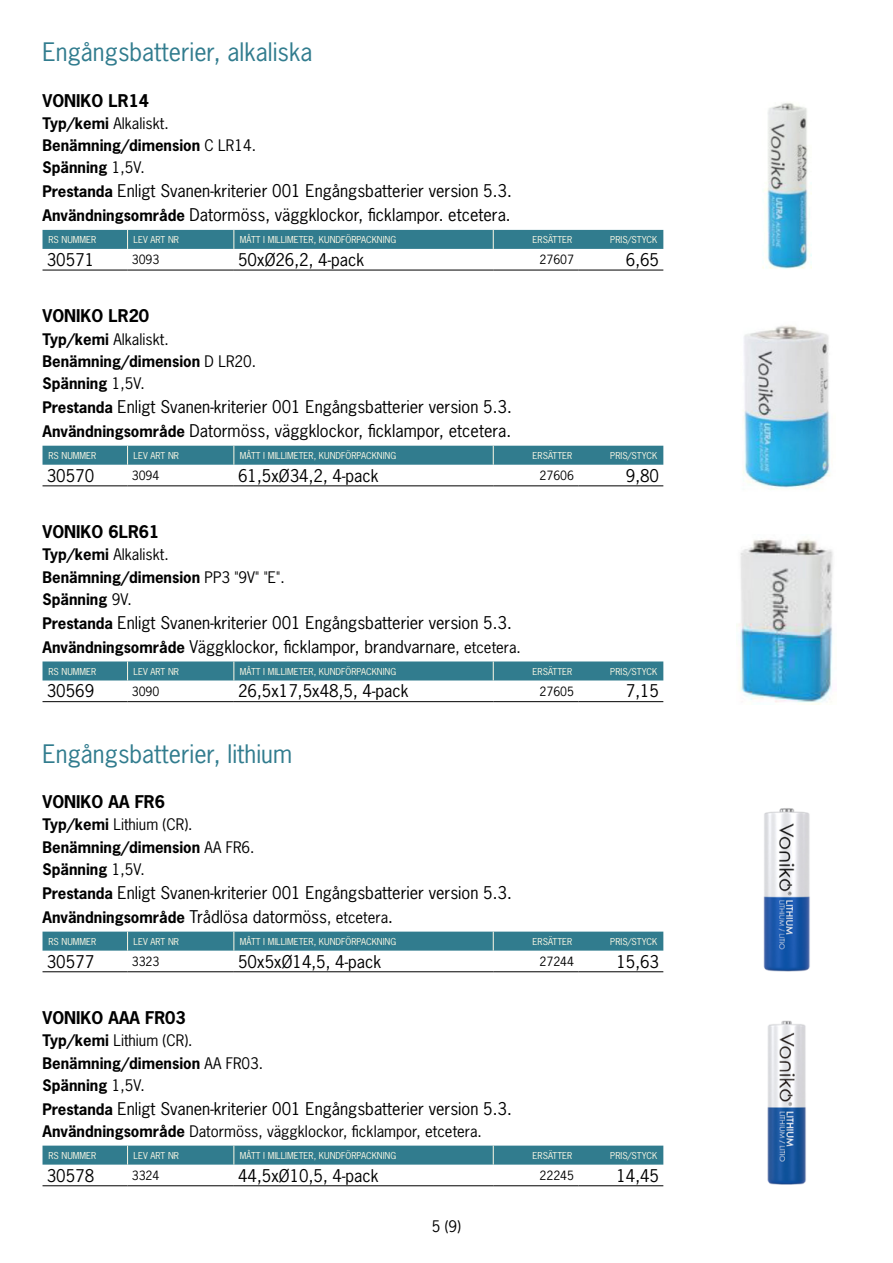
<style>
.page{position:relative;width:893px;height:1263px;background:#fff}
.page>*{position:absolute;margin:0;border:0;box-sizing:border-box;transform-origin:0 0}
.Rubrik_2{font:24px "News Gothic Std";color:#317c8e}
.Brödtext_10_pkt{font:16.5px "News Gothic Std";color:#000}
.Brödtext_11pkt{font:16.5px "News Gothic Std";color:#000}
.Rubrik_3{font:700 16.5px "News Gothic Std";color:#000}
.Brödtext_10_pkt-2{font:700 15px "News Gothic Std";color:#000}
.Brödtext_10_pkt-3{font:15px "News Gothic Std";color:#000}
.Brödtext_11pkt-2{font:12px "News Gothic Std";color:#000}
.Tabellhuvudrad{font:9px "News Gothic Std";color:#fefae6}
.s1{font-weight:700}
.s2{font-weight:400}
.s3{font-weight:700;font-size:15px}
.s4{font-size:15px}
</style>
<div class="page">
<hr style="left:43px;top:270px;width:85px;height:1px;background:#000">
<hr style="left:128px;top:270px;width:106px;height:1px;background:#000">
<hr style="left:493px;top:270px;width:85px;height:1px;background:#000">
<hr style="left:578px;top:270px;width:85px;height:1px;background:#000">
<div style="left:43px;top:230px;width:620px;height:19px;background:#317c8e"></div>
<hr style="left:234px;top:270px;width:259px;height:1px;background:#000">
<hr style="left:43px;top:486px;width:85px;height:1px;background:#000">
<hr style="left:128px;top:486px;width:106px;height:1px;background:#000">
<hr style="left:493px;top:486px;width:85px;height:1px;background:#000">
<hr style="left:578px;top:486px;width:85px;height:1px;background:#000">
<div style="left:43px;top:446px;width:620px;height:19px;background:#317c8e"></div>
<hr style="left:234px;top:486px;width:259px;height:1px;background:#000">
<hr style="left:43px;top:701px;width:85px;height:1px;background:#000">
<hr style="left:128px;top:701px;width:106px;height:1px;background:#000">
<hr style="left:493px;top:701px;width:85px;height:1px;background:#000">
<hr style="left:578px;top:701px;width:85px;height:1px;background:#000">
<div style="left:43px;top:661px;width:620px;height:19px;background:#317c8e"></div>
<hr style="left:234px;top:701px;width:259px;height:1px;background:#000">
<hr style="left:43px;top:971px;width:85px;height:1px;background:#000">
<hr style="left:128px;top:971px;width:106px;height:1px;background:#000">
<hr style="left:493px;top:971px;width:85px;height:1px;background:#000">
<hr style="left:578px;top:971px;width:85px;height:1px;background:#000">
<div style="left:43px;top:932px;width:620px;height:19px;background:#317c8e"></div>
<hr style="left:234px;top:971px;width:259px;height:1px;background:#000">
<hr style="left:43px;top:1185px;width:85px;height:1px;background:#000">
<hr style="left:128px;top:1185px;width:106px;height:1px;background:#000">
<hr style="left:493px;top:1185px;width:85px;height:1px;background:#000">
<hr style="left:578px;top:1185px;width:85px;height:1px;background:#000">
<div style="left:43px;top:1145px;width:620px;height:19px;background:#317c8e"></div>
<hr style="left:234px;top:1185px;width:259px;height:1px;background:#000">
<img style="left:762px;top:103px;width:50px;height:166px">
<img style="left:743px;top:325px;width:87px;height:165px">
<img style="left:763px;top:808px;width:47px;height:164px">
<img style="left:767px;top:1020px;width:39px;height:165px">
<img style="left:737px;top:539px;width:96px;height:166px">
<h2 class="Rubrik_2" style="left:43px;top:37px;width:271px">Engångsbatterier, alkaliska</h2>
<h3 class="Rubrik_3" style="left:43px;top:89px;width:108px">VONIKO LR14</h3>
<p class="Brödtext_10_pkt-3" style="left:43px;top:113px;width:128px"><span class="s1">Typ/kemi</span> Alkaliskt.</p>
<p class="Brödtext_10_pkt-2" style="left:43px;top:135px;width:215px">Benämning/dimension <span class="s2">C LR14.</span></p>
<p class="Brödtext_10_pkt-2" style="left:43px;top:158px;width:104px">Spänning <span class="s2">1,5V.</span></p>
<p class="Brödtext_10_pkt" style="left:43px;top:180px;width:471px"><span class="s3">Prestanda</span> Enligt Svanen-kriterier 001 Engångsbatterier version 5.3.</p>
<p class="Brödtext_10_pkt" style="left:43px;top:205px;width:470px"><span class="s3">Användningsområde</span> Datormöss, väggklockor, ficklampor. etcetera.</p>
<p class="Tabellhuvudrad" style="left:49px;top:234px;width:49px">RS NUMMER</p>
<p class="Tabellhuvudrad" style="left:134px;top:234px;width:47px">LEV ART NR</p>
<p class="Tabellhuvudrad" style="left:240px;top:234px;width:158px">MÅTT I MILLIMETER, KUNDFÖRPACKNING</p>
<p class="Tabellhuvudrad" style="left:533px;top:234px;width:41px">ERSÄTTER</p>
<p class="Tabellhuvudrad" style="left:610px;top:234px;width:49px">PRIS/STYCK</p>
<p class="Brödtext_11pkt" style="left:47px;top:249px;width:49px">30571</p>
<p class="Brödtext_11pkt-2" style="left:132px;top:252px;width:29px">3093</p>
<p class="Brödtext_11pkt" style="left:238px;top:249px;width:128px">50xØ26,2, 4-pack</p>
<p class="Brödtext_11pkt-2" style="left:539px;top:252px;width:36px">27607</p>
<p class="Brödtext_11pkt" style="left:626px;top:249px;width:35px">6,65</p>
<h3 class="Rubrik_3" style="left:43px;top:305px;width:108px">VONIKO LR20</h3>
<p class="Brödtext_10_pkt-3" style="left:43px;top:329px;width:128px"><span class="s1">Typ/kemi</span> Alkaliskt.</p>
<p class="Brödtext_10_pkt-2" style="left:43px;top:351px;width:215px">Benämning/dimension <span class="s2">D LR20.</span></p>
<p class="Brödtext_10_pkt-2" style="left:43px;top:373px;width:104px">Spänning <span class="s2">1,5V.</span></p>
<p class="Brödtext_10_pkt" style="left:43px;top:396px;width:471px"><span class="s3">Prestanda</span> Enligt Svanen-kriterier 001 Engångsbatterier version 5.3.</p>
<p class="Brödtext_10_pkt" style="left:43px;top:420px;width:470px"><span class="s3">Användningsområde</span> Datormöss, väggklockor, ficklampor, etcetera.</p>
<p class="Tabellhuvudrad" style="left:49px;top:449px;width:49px">RS NUMMER</p>
<p class="Tabellhuvudrad" style="left:134px;top:449px;width:47px">LEV ART NR</p>
<p class="Tabellhuvudrad" style="left:240px;top:449px;width:158px">MÅTT I MILLIMETER, KUNDFÖRPACKNING</p>
<p class="Tabellhuvudrad" style="left:533px;top:449px;width:41px">ERSÄTTER</p>
<p class="Tabellhuvudrad" style="left:610px;top:449px;width:49px">PRIS/STYCK</p>
<p class="Brödtext_11pkt" style="left:47px;top:465px;width:49px">30570</p>
<p class="Brödtext_11pkt-2" style="left:132px;top:468px;width:29px">3094</p>
<p class="Brödtext_11pkt" style="left:238px;top:465px;width:142px">61,5xØ34,2, 4-pack</p>
<p class="Brödtext_11pkt-2" style="left:539px;top:468px;width:36px">27606</p>
<p class="Brödtext_11pkt" style="left:626px;top:465px;width:35px">9,80</p>
<h3 class="Rubrik_3" style="left:43px;top:521px;width:118px">VONIKO 6LR61</h3>
<p class="Brödtext_10_pkt-3" style="left:43px;top:545px;width:128px"><span class="s1">Typ/kemi</span> Alkaliskt.</p>
<p class="Brödtext_10_pkt-2" style="left:43px;top:567px;width:244px">Benämning/dimension <span class="s2">PP3 "9V" "E".</span></p>
<p class="Brödtext_10_pkt-2" style="left:43px;top:589px;width:91px">Spänning <span class="s2">9V.</span></p>
<p class="Brödtext_10_pkt" style="left:43px;top:612px;width:471px"><span class="s3">Prestanda</span> Enligt Svanen-kriterier 001 Engångsbatterier version 5.3.</p>
<p class="Brödtext_10_pkt" style="left:43px;top:636px;width:480px"><span class="s3">Användningsområde</span> Väggklockor, ficklampor, brandvarnare<span class="s4">, etcetera.</span></p>
<p class="Tabellhuvudrad" style="left:49px;top:665px;width:49px">RS NUMMER</p>
<p class="Tabellhuvudrad" style="left:134px;top:665px;width:47px">LEV ART NR</p>
<p class="Tabellhuvudrad" style="left:240px;top:665px;width:158px">MÅTT I MILLIMETER, KUNDFÖRPACKNING</p>
<p class="Tabellhuvudrad" style="left:533px;top:665px;width:41px">ERSÄTTER</p>
<p class="Tabellhuvudrad" style="left:610px;top:665px;width:49px">PRIS/STYCK</p>
<p class="Brödtext_11pkt" style="left:47px;top:680px;width:49px">30569</p>
<p class="Brödtext_11pkt-2" style="left:132px;top:683px;width:29px">3090</p>
<p class="Brödtext_11pkt" style="left:238px;top:680px;width:172px">26,5x17,5x48,5, 4-pack</p>
<p class="Brödtext_11pkt-2" style="left:539px;top:683px;width:36px">27605</p>
<p class="Brödtext_11pkt" style="left:626px;top:680px;width:35px">7,15</p>
<h2 class="Rubrik_2" style="left:43px;top:738px;width:251px">Engångsbatterier, lithium</h2>
<h3 class="Rubrik_3" style="left:43px;top:791px;width:124px">VONIKO AA FR6</h3>
<p class="Brödtext_10_pkt-3" style="left:43px;top:815px;width:152px"><span class="s1">Typ/kemi</span> Lithium (CR).</p>
<p class="Brödtext_10_pkt-2" style="left:43px;top:837px;width:214px">Benämning/dimension <span class="s2">AA FR6.</span></p>
<p class="Brödtext_10_pkt-2" style="left:43px;top:859px;width:104px">Spänning <span class="s2">1,5V.</span></p>
<p class="Brödtext_10_pkt" style="left:43px;top:882px;width:471px"><span class="s3">Prestanda</span> Enligt Svanen-kriterier 001 Engångsbatterier version 5.3.</p>
<p class="Brödtext_10_pkt" style="left:43px;top:906px;width:352px"><span class="s3">Användningsområde</span> Trådlösa datormöss<span class="s4">, etcetera</span>.</p>
<p class="Tabellhuvudrad" style="left:49px;top:935px;width:49px">RS NUMMER</p>
<p class="Tabellhuvudrad" style="left:134px;top:935px;width:47px">LEV ART NR</p>
<p class="Tabellhuvudrad" style="left:240px;top:935px;width:158px">MÅTT I MILLIMETER, KUNDFÖRPACKNING</p>
<p class="Tabellhuvudrad" style="left:533px;top:935px;width:41px">ERSÄTTER</p>
<p class="Tabellhuvudrad" style="left:610px;top:935px;width:49px">PRIS/STYCK</p>
<p class="Brödtext_11pkt" style="left:47px;top:951px;width:49px">30577</p>
<p class="Brödtext_11pkt-2" style="left:132px;top:953px;width:29px">3323</p>
<p class="Brödtext_11pkt" style="left:238px;top:951px;width:145px">50x5xØ14,5, 4-pack</p>
<p class="Brödtext_11pkt-2" style="left:539px;top:953px;width:36px">27244</p>
<p class="Brödtext_11pkt" style="left:616px;top:951px;width:44px">15,63</p>
<h3 class="Rubrik_3" style="left:43px;top:1007px;width:145px">VONIKO AAA FR03</h3>
<p class="Brödtext_10_pkt-3" style="left:43px;top:1031px;width:152px"><span class="s1">Typ/kemi</span> Lithium (CR).</p>
<p class="Brödtext_10_pkt-2" style="left:43px;top:1053px;width:222px">Benämning/dimension <span class="s2">AA FR03.</span></p>
<p class="Brödtext_10_pkt-2" style="left:43px;top:1075px;width:104px">Spänning <span class="s2">1,5V.</span></p>
<p class="Brödtext_10_pkt" style="left:43px;top:1098px;width:471px"><span class="s3">Prestanda</span> Enligt Svanen-kriterier 001 Engångsbatterier version 5.3.</p>
<p class="Brödtext_10_pkt-3" style="left:43px;top:1122px;width:441px"><span class="s1">Användningsområde</span> Datormöss, väggklockor, ficklampor, etcetera.</p>
<p class="Tabellhuvudrad" style="left:49px;top:1149px;width:49px">RS NUMMER</p>
<p class="Tabellhuvudrad" style="left:134px;top:1149px;width:47px">LEV ART NR</p>
<p class="Tabellhuvudrad" style="left:240px;top:1149px;width:158px">MÅTT I MILLIMETER, KUNDFÖRPACKNING</p>
<p class="Tabellhuvudrad" style="left:533px;top:1149px;width:41px">ERSÄTTER</p>
<p class="Tabellhuvudrad" style="left:610px;top:1149px;width:49px">PRIS/STYCK</p>
<p class="Brödtext_11pkt" style="left:47px;top:1165px;width:49px">30578</p>
<p class="Brödtext_11pkt-2" style="left:132px;top:1167px;width:29px">3324</p>
<p class="Brödtext_11pkt" style="left:238px;top:1165px;width:142px">44,5xØ10,5, 4-pack</p>
<p class="Brödtext_11pkt-2" style="left:539px;top:1167px;width:36px">22245</p>
<p class="Brödtext_11pkt" style="left:616px;top:1165px;width:44px">14,45</p>
<p class="Brödtext_10_pkt-3" style="left:432px;top:1217px;width:31px">5 (9)</p>
</div>
